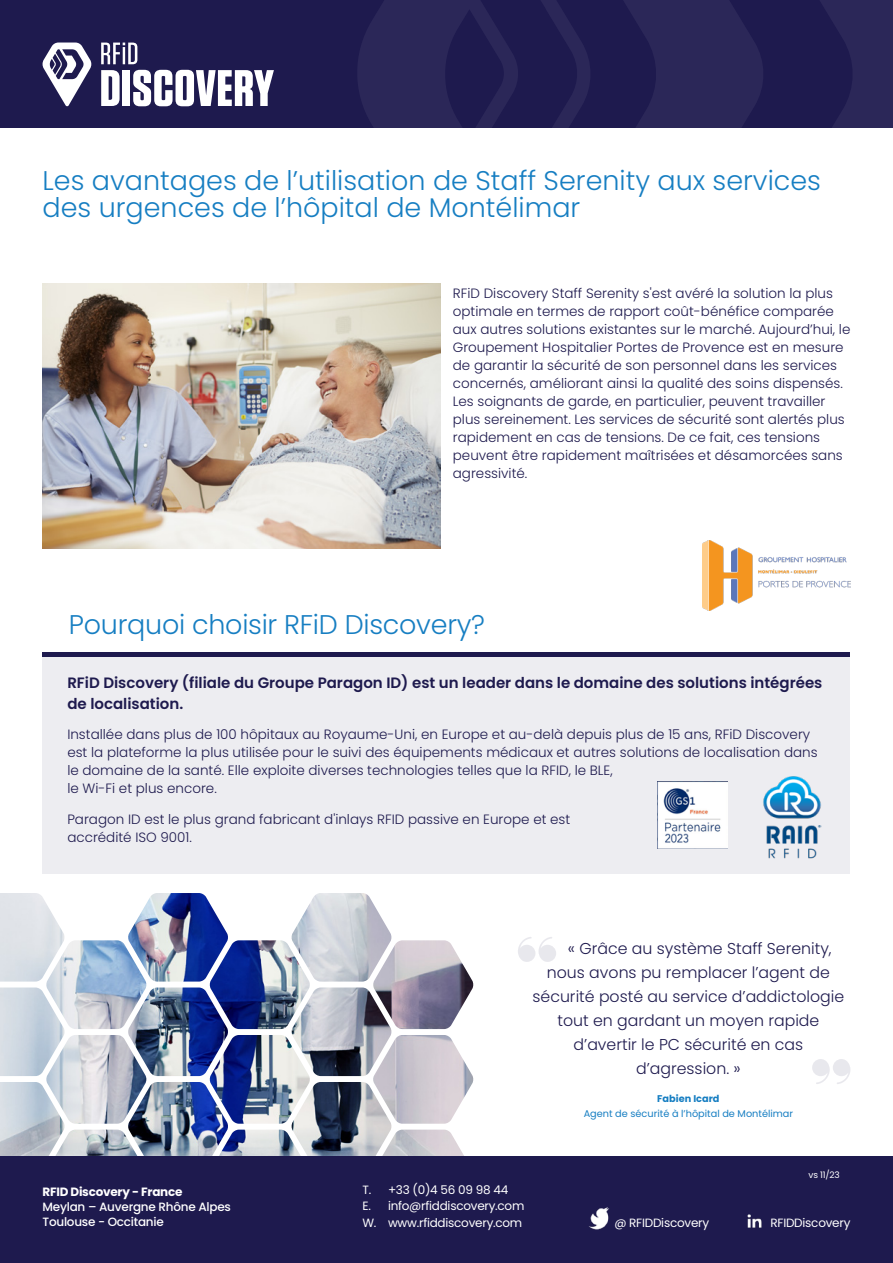
<style>
.page{position:relative;width:893px;height:1263px;background:#fff}
.page>*{position:absolute;margin:0;border:0;box-sizing:border-box;transform-origin:0 0}
.Texte{font:300 27px/27px "Poppins";color:#167ec2}
.Texte-2{font:300 15.75px "Poppins";color:#1e1a4e}
.Texte-3{font:600 15px/21px "Poppins";color:#1e1a4e}
.Texte-4{font:300 13.5px/18px "Poppins";color:#1e1a4e}
.Texte-5{font:12px "Poppins";letter-spacing:-.02em;color:#fff}
.Texte-6{font:500 12px "Poppins";letter-spacing:-.02em;color:#fff}
.Texte-7{font:700 12px "Poppins";letter-spacing:-.02em;color:#fff}
.Texte-8{font:9.75px "Poppins";color:#167ec2}
.Texte-9{font:700 9.75px "Poppins";color:#167ec2}
.Texte-10{font:9px "Poppins";color:#fff}
.s1{font-size:16.5px}
</style>
<div class="page">
<img style="left:0;top:893px;width:474px;height:264px">
<div style="left:0;top:0;width:893px;height:128px;background:#1e1a4e"></div>
<svg style="left:358px;top:0;width:535px;height:128px;fill:#2b2758"></svg>
<div style="left:0;top:1157px;width:893px;height:106px;background:#1e1a4e"></div>
<svg style="left:101px;top:43px;width:36px;height:21px"></svg>
<svg style="left:101px;top:70px;width:19px;height:36px"></svg>
<div style="left:123px;top:70px;width:7px;height:36px;background:#fff"></div>
<svg style="left:133px;top:70px;width:141px;height:36px"></svg>
<svg style="left:42px;top:43px;width:50px;height:64px"></svg>
<img style="left:43px;top:284px;width:397px;height:265px">
<div style="left:43px;top:657px;width:807px;height:216px;background:#ededf1"></div>
<hr style="left:43px;top:653px;width:807px;height:4px;background:#1e1a4e">
<img style="left:703px;top:540px;width:147px;height:71px">
<img style="left:763px;top:776px;width:58px;height:83px">
<img style="left:657px;top:781px;width:70px;height:67px">
<img style="left:589px;top:1207px;width:20px;height:22px">
<img style="left:747px;top:1214px;width:15px;height:14px">
<svg style="left:812px;top:1059px;width:38px;height:25px"></svg>
<svg style="left:518px;top:937px;width:38px;height:25px"></svg>
<p class="Texte" style="left:43px;top:167px;width:780px">Les avantages de l’utilisation de Staff Serenity aux services des urgences de l’hôpital de Montélimar</p>
<p class="Texte-4" style="left:453px;top:284px;width:399px">RFiD Discovery Staff Serenity s'est avéré la solution la plus optimale en termes de rapport coût-bénéfice comparée aux autres solutions existantes sur le marché. Aujourd’hui, le Groupement Hospitalier Portes de Provence est en mesure de garantir la sécurité de son personnel dans les services concernés, améliorant ainsi la qualité des soins dispensés.<br>Les soignants de garde, en particulier, peuvent travailler plus sereinement. Les services de sécurité sont alertés plus rapidement en cas de tensions. De ce fait, ces tensions peuvent être rapidement maîtrisées et désamorcées sans agressivité.</p>
<p class="Texte" style="left:69px;top:611px;width:418px">Pourquoi choisir RFiD Discovery?</p>
<p class="Texte-3" style="left:67px;top:672px;width:757px">RFiD Discovery (filiale du Groupe Paragon ID) est un leader dans le domaine des solutions intégrées de localisation.</p>
<p class="Texte-4" style="left:67px;top:725px;width:752px">Installée dans plus de 100 hôpitaux au Royaume-Uni, en Europe et au-delà depuis plus de 15 ans, RFiD Discovery est la plateforme la plus utilisée pour le suivi des équipements médicaux et autres solutions de localisation dans le domaine de la santé. Elle exploite diverses technologies telles que la RFID, le BLE,<br>le Wi-Fi et plus encore.</p>
<p class="Texte-4" style="left:67px;top:810px;width:504px">Paragon ID est le plus grand fabricant d'inlays RFID passive en Europe et est accrédité ISO 9001.</p>
<p class="Texte-2" style="left:568px;top:939px;width:265px"><span class="s1">«</span> Grâce au système Staff Serenity,</p>
<p class="Texte-2" style="left:547px;top:963px;width:285px">nous avons pu remplacer l’agent de</p>
<p class="Texte-2" style="left:532px;top:987px;width:313px">sécurité posté au service d’addictologie</p>
<p class="Texte-2" style="left:557px;top:1011px;width:263px">tout en gardant un moyen rapide</p>
<p class="Texte-2" style="left:574px;top:1035px;width:231px">d’avertir le PC sécurité en cas</p>
<p class="Texte-2" style="left:636px;top:1059px;width:106px">d’agression. <span class="s1">»</span></p>
<p class="Texte-7" style="left:43px;top:1185px;width:142px">RFID Discovery - France</p>
<p class="Texte-6" style="left:43px;top:1200px;width:190px">Meylan – Auvergne Rhône Alpes</p>
<p class="Texte-6" style="left:43px;top:1215px;width:123px">Toulouse - Occitanie</p>
<p class="Texte-5" style="left:362px;top:1182px;width:147px">T. +33 (0)4 56 09 98 44</p>
<p class="Texte-5" style="left:362px;top:1199px;width:163px">E. info@rfiddiscovery.com</p>
<p class="Texte-5" style="left:362px;top:1215px;width:161px">W. www.rfiddiscovery.com</p>
<p class="Texte-9" style="left:657px;top:1093px;width:64px">Fabien Icard</p>
<p class="Texte-8" style="left:584px;top:1107px;width:211px">Agent de sécurité à l’hôpital de Montélimar</p>
<p class="Texte-10" style="left:808px;top:1169px;width:33px">vs 11/23</p>
<p class="Texte-5" style="left:614px;top:1216px;width:96px">@ RFIDDiscovery</p>
<p class="Texte-5" style="left:770px;top:1216px;width:81px">RFIDDiscovery</p>
</div>
